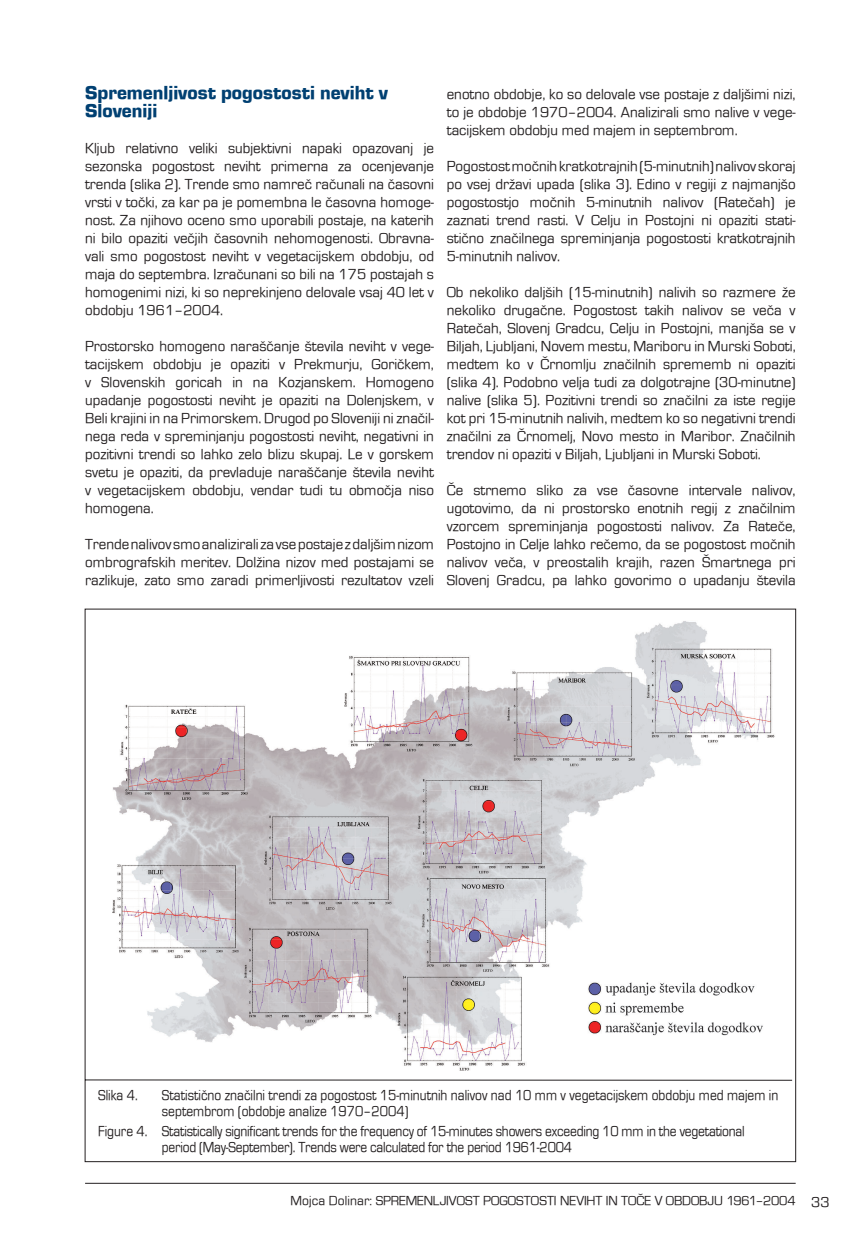
<style>
.page{position:relative;width:851px;height:1234px;background:#fff}
.page>*{position:absolute;margin:0;border:0;box-sizing:border-box;transform-origin:0 0}
.t1{font:19.5px/18px "Eurostile TEE Blac";color:#004072}
.t2{font:15px/18px "Eurostile TEE Regu";color:#231f20;text-align:justify}
.t3{font:15px/15.8px "Eurostile TEE Regu";color:#231f20;scale:.9 1}
.t4{font:13.5px "Eurostile TEE Regu";color:#231f20}
</style>
<div class="page">
<hr style="left:85px;top:1182px;width:710px;height:1px;background:#231f20">
<svg style="left:85px;top:608px;width:710px;height:553px"></svg>
<img style="left:106px;top:614px;width:672px;height:459px">
<h1 class="t1" style="left:85px;top:84px;width:304px">Spremenljivost pogostosti neviht v<br>Sloveniji</h1>
<p class="t2" style="left:85px;top:139px;width:350px">Kljub relativno veliki subjektivni napaki opazovanj je sezonska pogostost neviht primerna za ocenjevanje trenda (slika 2). Trende smo namreč računali na časovni vrsti v točki, za kar pa je pomembna le časovna homoge&shy;nost. Za njihovo oceno smo uporabili postaje, na katerih ni bilo opaziti večjih časovnih nehomogenosti. Obravna&shy;vali smo pogostost neviht v vegetacijskem obdobju, od maja do septembra. Izračunani so bili na 175 postajah s homogenimi nizi, ki so neprekinjeno delovale vsaj 40 let v obdobju 1961–2004.</p>
<p class="t2" style="left:85px;top:337px;width:350px">Prostorsko homogeno naraščanje števila neviht v vege&shy;tacijskem obdobju je opaziti v Prekmurju, Goričkem, v Slovenskih goricah in na Kozjanskem. Homogeno upadanje pogostosti neviht je opaziti na Dolenjskem, v Beli krajini in na Primorskem. Drugod po Sloveniji ni značil&shy;nega reda v spreminjanju pogostosti neviht, negativni in pozitivni trendi so lahko zelo blizu skupaj. Le v gorskem svetu je opaziti, da prevladuje naraščanje števila neviht v vegetacijskem obdobju, vendar tudi tu območja niso homogena.</p>
<p class="t2" style="left:85px;top:535px;width:350px">Trende nalivov smo analizirali za vse postaje z daljšim nizom ombrografskih meritev. Dolžina nizov med postajami se razlikuje, zato smo zaradi primerljivosti rezultatov vzeli</p>
<p class="t2" style="left:446px;top:85px;width:350px">enotno obdobje, ko so delovale vse postaje z daljšimi nizi, to je obdobje 1970–2004. Analizirali smo nalive v vege&shy;tacijskem obdobju med majem in septembrom.</p>
<p class="t2" style="left:446px;top:157px;width:350px">Pogostost močnih kratkotrajnih (5-minutnih) nalivov skoraj po vsej državi upada (slika 3). Edino v regiji z najmanjšo pogostostjo močnih 5-minutnih nalivov (Ratečah) je zaznati trend rasti. V Celju in Postojni ni opaziti stati&shy;stično značilnega spreminjanja pogostosti kratkotrajnih 5-minutnih nalivov.</p>
<p class="t2" style="left:446px;top:283px;width:350px">Ob nekoliko daljših (15-minutnih) nalivih so razmere že nekoliko drugačne. Pogostost takih nalivov se veča v Ratečah, Slovenj Gradcu, Celju in Postojni, manjša se v Biljah, Ljubljani, Novem mestu, Mariboru in Murski Soboti, medtem ko v Črnomlju značilnih sprememb ni opaziti (slika 4). Podobno velja tudi za dolgotrajne (30-minutne) nalive (slika 5). Pozitivni trendi so značilni za iste regije kot pri 15-minutnih nalivih, medtem ko so negativni trendi značilni za Črnomelj, Novo mesto in Maribor. Značilnih trendov ni opaziti v Biljah, Ljubljani in Murski Soboti.</p>
<p class="t2" style="left:446px;top:481px;width:350px">Če strnemo sliko za vse časovne intervale nalivov, ugotovimo, da ni prostorsko enotnih regij z značilnim vzorcem spreminjanja pogostosti nalivov. Za Rateče, Postojno in Celje lahko rečemo, da se pogostost močnih nalivov veča, v preostalih krajih, razen Šmartnega pri Slovenj Gradcu, pa lahko govorimo o upadanju števila</p>
<p class="t3" style="left:98px;top:1087px;width:46px">Slika 4.</p>
<p class="t3" style="left:162px;top:1087px;width:686px">Statistično značilni trendi za pogostost 15-minutnih nalivov nad 10 mm v vegetacijskem obdobju med majem in septembrom (obdobje analize 1970–2004)</p>
<p class="t3" style="left:162px;top:1123px;width:649px;text-indent:-64px">Figure 4. Statistically significant trends for the frequency of 15-minutes showers exceeding 10 mm in the vegetational period (May-September). Trends were calculated for the period 1961-2004</p>
<p class="t4" style="left:290px;top:1193px;width:506px">Mojca Dolinar: SPREMENLJIVOST POGOSTOSTI NEVIHT IN TOČE V OBDOBJU 1961–2004</p>
<p class="t2" style="left:811px;top:1192px;width:20px">33</p>
</div>
